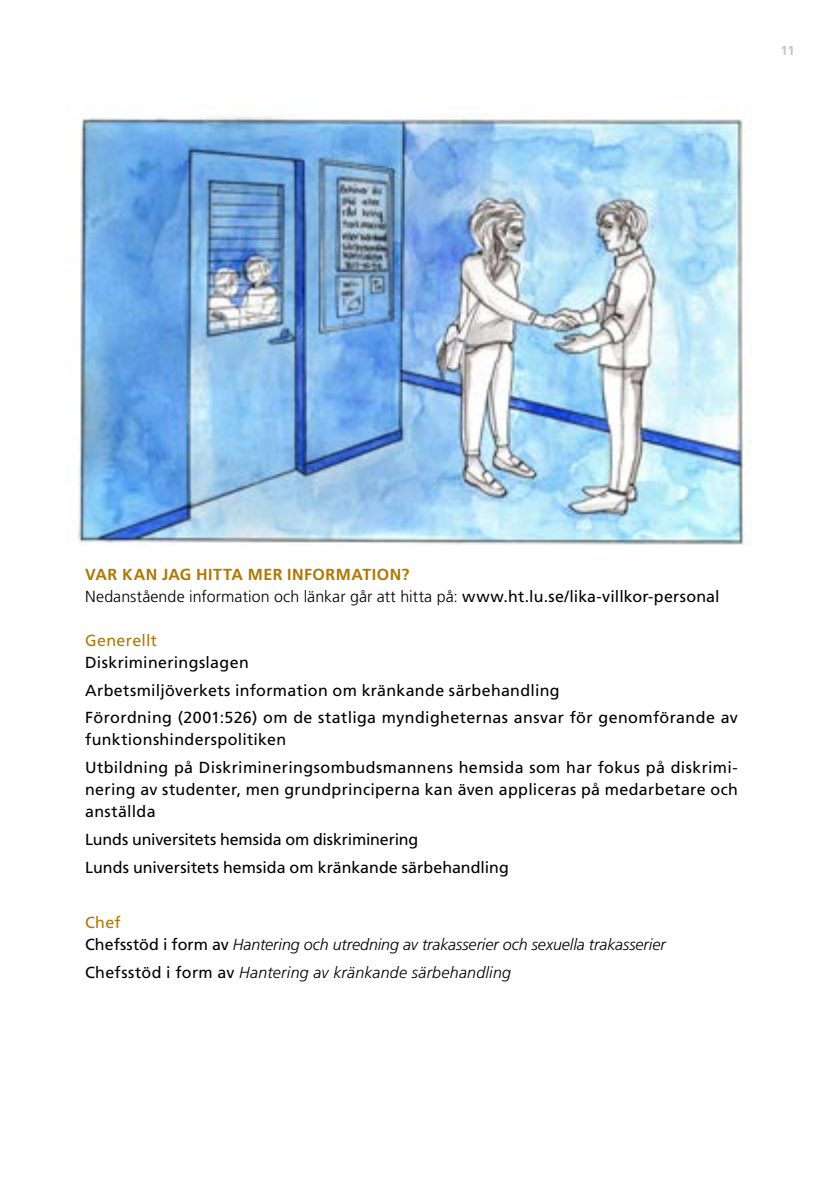
<style>
.page{position:relative;width:840px;height:1191px;background:#fff}
.page>*{position:absolute;margin:0;border:0;box-sizing:border-box;transform-origin:0 0}
.t1{font:16px/27.6px "Frutiger LT Std";letter-spacing:.02em;color:#000}
.t2{font:italic 300 16px/22px "Frutiger LT Std";color:#000}
.t3{font:300 16px/22px "Frutiger LT Std";letter-spacing:.005em;color:#000}
.t4{font:16px/27.6px "Frutiger LT Std";letter-spacing:-.005em;color:#000}
.t5{font:16px "Frutiger LT Std";letter-spacing:.02em;color:#af7800}
.t6{font:700 13px "Frutiger LT Std";color:#c9c3be}
.s1{font-weight:700;color:#af7800}
.s2{font-weight:400}
.s3{font-weight:400;font-style:normal;color:#af7800}
.s4{font-weight:400;font-style:normal}
</style>
<div class="page">
<img style="left:78px;top:114px;width:674px;height:431px">
<p class="t6" style="left:780px;top:43px;width:16px">11</p>
<p class="t3" style="left:85px;top:564px;width:635px"><span class="s1">VAR KAN JAG HITTA MER INFORMATION?<br></span>Nedanstående information och länkar går att hitta på: <span class="s2">www.ht.lu.se/lika-villkor-personal</span></p>
<p class="t5" style="left:85px;top:631px;width:74px">Generellt</p>
<p class="t1" style="left:85px;top:649px;width:654px">Diskrimineringslagen<br>Arbetsmiljöverkets information om kränkande särbehandling<br>Förordning (2001:526) om de statliga myndigheternas ansvar för genomförande av</p>
<p class="t1" style="left:85px;top:726px;width:653px">funktionshinderspolitiken<br>Utbildning på Diskrimineringsombudsmannens hemsida som har fokus på diskrimi-</p>
<p class="t1" style="left:85px;top:778px;width:653px;line-height:22px">nering av studenter, men grundprinciperna kan även appliceras på medarbetare och anställda</p>
<p class="t4" style="left:85px;top:825px;width:425px">Lunds universitets hemsida om diskriminering<br>Lunds universitets hemsida om kränkande särbehandling</p>
<p class="t2" style="left:85px;top:911px;width:581px"><span class="s3">Chef<br></span><span class="s4">Chefsstöd i form av</span> Hantering och utredning av trakasserier och sexuella trakasserier</p>
<p class="t2" style="left:85px;top:961px;width:427px"><span class="s4">Chefsstöd i form av</span> Hantering av kränkande särbehandling</p>
</div>
